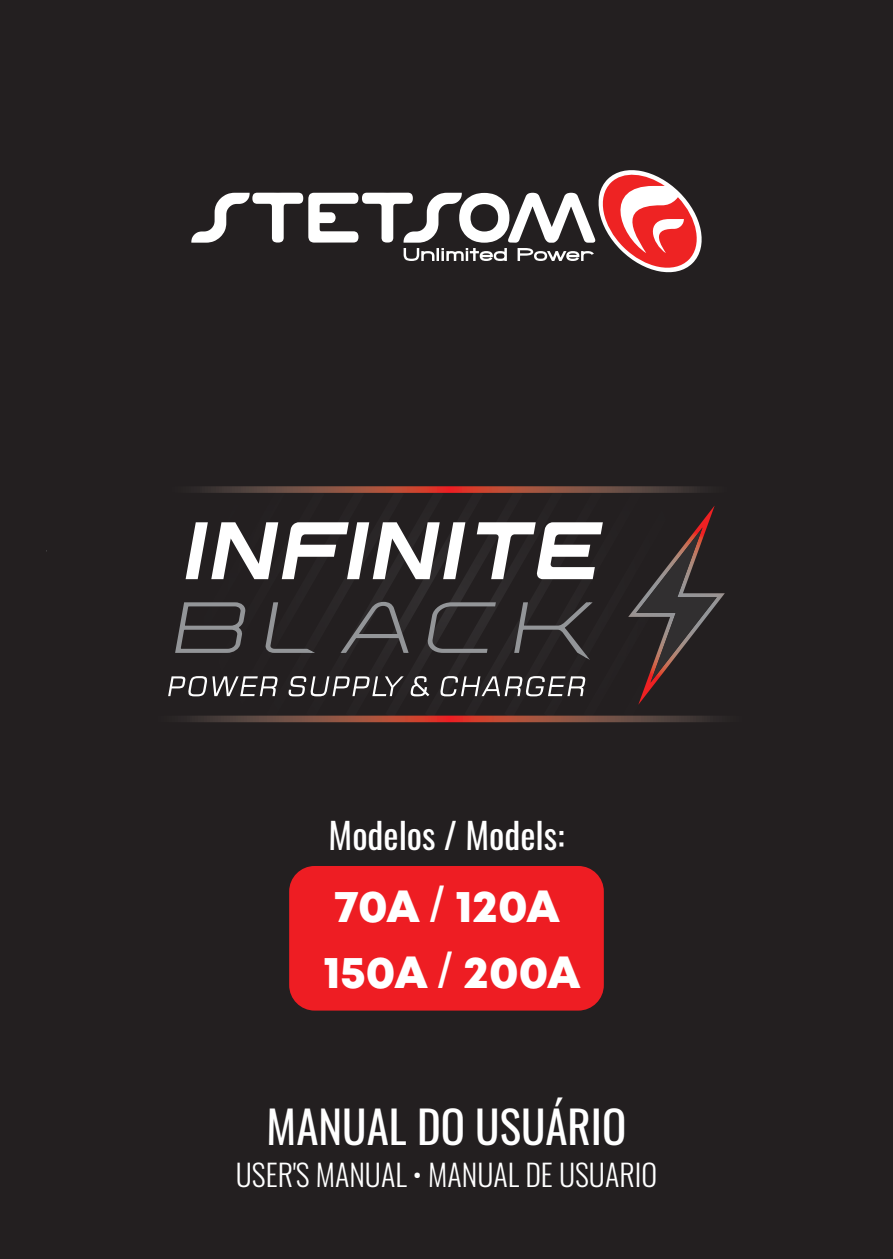
<style>
.page{position:relative;width:893px;height:1259px;background:#231f20}
.page>*{position:absolute;margin:0;border:0;box-sizing:border-box;transform-origin:0 0}
.t1{font:45px "Mont Heavy DEMO";color:#fff}
.t2{font:45px "Oswald";color:#fff}
.t3{font:36px "Oswald";color:#fff}
.t4{font:300 30px "Oswald";color:#fff}
.s1{font-family:"Oswald"}
</style>
<div class="page">
<div style="left:289px;top:866px;width:315px;height:144px;background:#ee1d23;border-radius:26px"></div>
<svg style="left:191px;top:170px;width:511px;height:103px"></svg>
<svg style="left:168px;top:506px;width:557px;height:199px"></svg>
<svg style="left:197px;top:486px;width:506px;height:7px;background:#824539"></svg>
<svg style="left:184px;top:715px;width:532px;height:7px;background:#7f4338"></svg>
<p class="t3" style="left:329px;top:803px;width:237px">Modelos / Models:</p>
<p class="t1" style="left:334px;top:880px;width:227px">70A <span class="s1">/</span> 120A</p>
<p class="t1" style="left:324px;top:946px;width:259px">150A <span class="s1">/</span> 200A</p>
<p class="t2" style="left:267px;top:1086px;width:361px">MANUAL DO USUÁRIO</p>
<p class="t4" style="left:236px;top:1147px;width:423px">USER'S MANUAL • MANUAL DE USUARIO</p>
</div>
